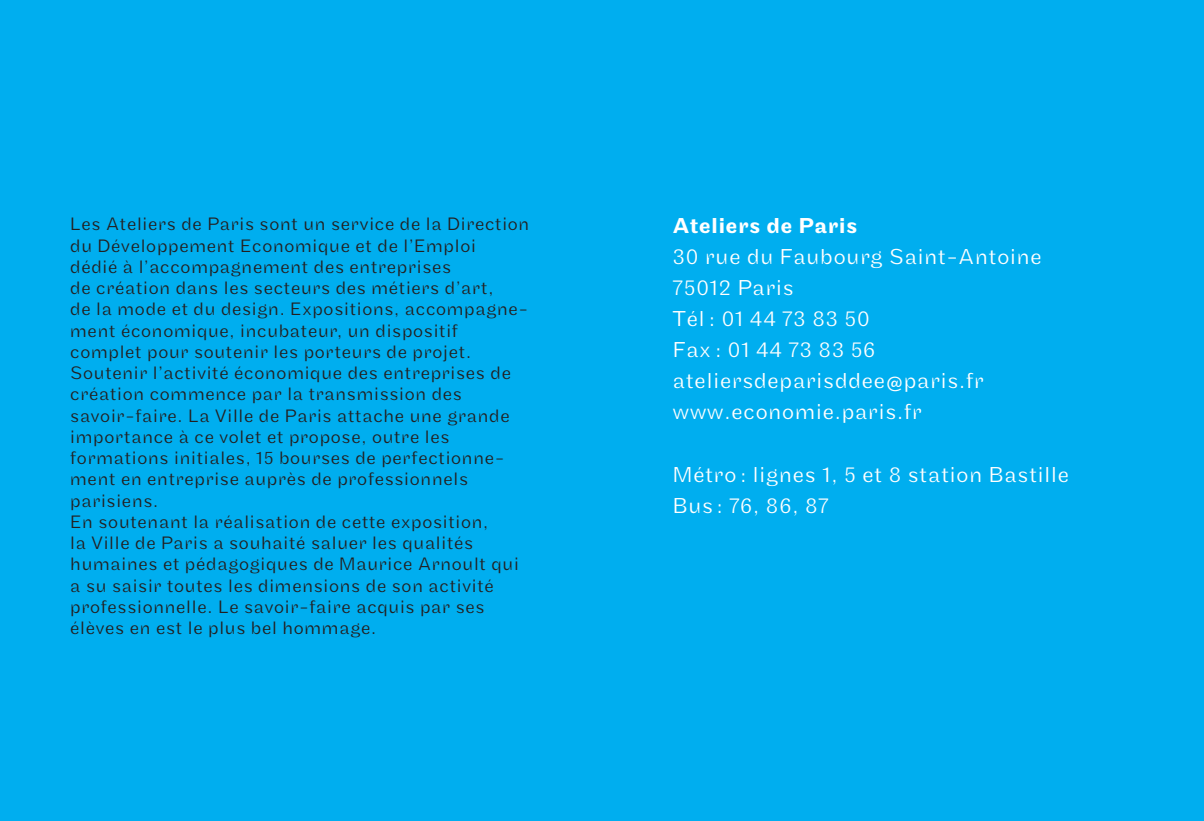
<style>
.page{position:relative;width:1204px;height:821px;background:#fff}
.page>*{position:absolute;margin:0;border:0;box-sizing:border-box;transform-origin:0 0}
.nom{font:100 22.5px "Maple";letter-spacing:.04em;color:#fff}
.nom-2{font:500 22.5px "Maple";letter-spacing:.04em;color:#fff}
.coordonées{font:100 18.75px/21.2px "Maple";letter-spacing:.04em;color:#231f20}
</style>
<div class="page">
<div style="left:0;top:0;width:602px;height:821px;background:#00aeef"></div>
<div style="left:602px;top:0;width:601px;height:821px;background:#00aeef"></div>
<p class="coordonées" style="left:70px;top:214px;width:460px">Les Ateliers de Paris sont un service de la Direction du Développement Economique et de l’Emploi<br>dédié à l’accompagnement des entreprises<br>de création dans les secteurs des métiers d’art,<br>de la mode et du design. Expositions, accompagne&shy;ment économique, incubateur, un dispositif complet pour soutenir les porteurs de projet.</p>
<p class="coordonées" style="left:70px;top:362px;width:442px">Soutenir l’activité économique des entreprises de création commence par la transmission des savoir-faire. La Ville de Paris attache une grande importance à ce volet et propose, outre les formations initiales, 15 bourses de perfectionne&shy;ment en entreprise auprès de professionnels parisiens.</p>
<p class="coordonées" style="left:70px;top:511px;width:450px">En soutenant la réalisation de cette exposition,<br>la Ville de Paris a souhaité saluer les qualités humaines et pédagogiques de Maurice Arnoult qui a su saisir toutes les dimensions de son activité professionnelle. Le savoir-faire acquis par ses élèves en est le plus bel hommage.</p>
<p class="nom-2" style="left:673px;top:213px;width:186px">Ateliers de Paris</p>
<p class="nom" style="left:673px;top:244px;width:370px">30 rue du Faubourg Saint-Antoine</p>
<p class="nom" style="left:673px;top:275px;width:122px">75012 Paris</p>
<p class="nom" style="left:673px;top:306px;width:198px">Tél : 01 44 73 83 50</p>
<p class="nom" style="left:673px;top:337px;width:204px">Fax : 01 44 73 83 56</p>
<p class="nom" style="left:673px;top:368px;width:312px">ateliersdeparisddee<sub>@</sub>paris.fr</p>
<p class="nom" style="left:673px;top:399px;width:250px">www.economie.paris.fr</p>
<p class="nom" style="left:673px;top:461px;width:397px">Métro : lignes 1, 5 et 8 station Bastille</p>
<p class="nom" style="left:673px;top:492px;width:157px">Bus : 76, 86, 87</p>
</div>
